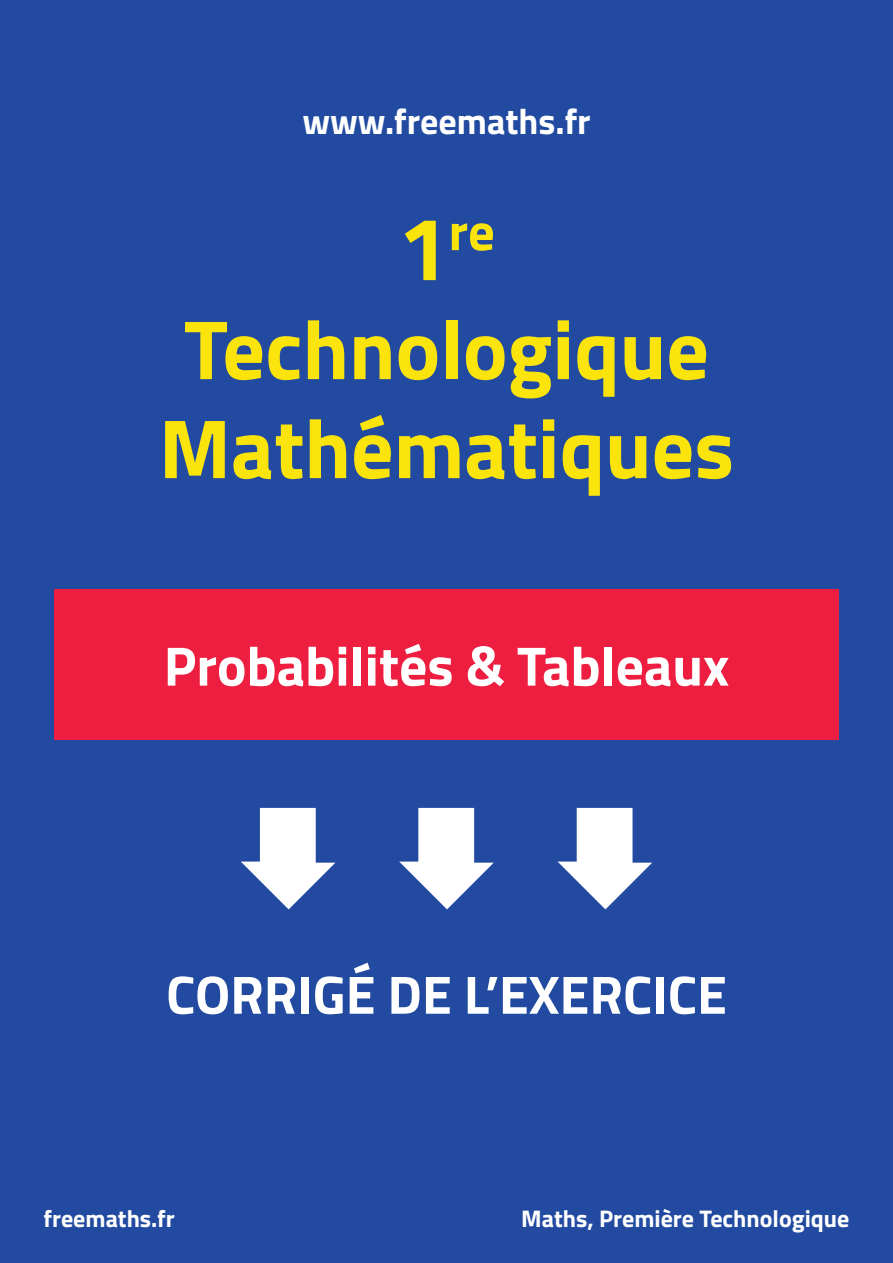
<style>
.page{position:relative;width:893px;height:1263px;background:#214aa0}
.page>*{position:absolute;margin:0;border:0;box-sizing:border-box;transform-origin:0 0}
.t1{font:700 84px/99px "Titillium";color:#fbe30c}
.t2{font:700 55.5px "Titillium";color:#fff}
.t3{font:700 54px "Titillium";color:#fff}
.t4{font:700 52.5px "Titillium";color:#fbe30c}
.t5{font:700 36px "Titillium";color:#fff}
.t6{font:700 24px "Titillium";color:#fff}
.s1{font-size:90px}
</style>
<div class="page">
<div style="left:54px;top:589px;width:785px;height:151px;background:#ed1e40"></div>
<svg style="left:241px;top:808px;width:94px;height:101px"></svg>
<svg style="left:399px;top:808px;width:95px;height:101px"></svg>
<svg style="left:558px;top:808px;width:94px;height:101px"></svg>
<p class="t5" style="left:302px;top:94px;width:290px">www.freemaths.fr</p>
<p class="t4" style="left:398px;top:192px;width:98px"><span class="s1">1</span>re</p>
<p class="t1" style="left:159px;top:296px;width:577px">Technologique<br>Mathématiques</p>
<p class="t2" style="left:164px;top:624px;width:567px">Probabilités &amp; Tableaux</p>
<p class="t3" style="left:166px;top:953px;width:562px">CORRIGÉ DE L’EXERCICE</p>
<p class="t6" style="left:44px;top:1200px;width:133px">freemaths.fr</p>
<p class="t6" style="left:521px;top:1200px;width:330px">Maths, Première Technologique</p>
</div>
